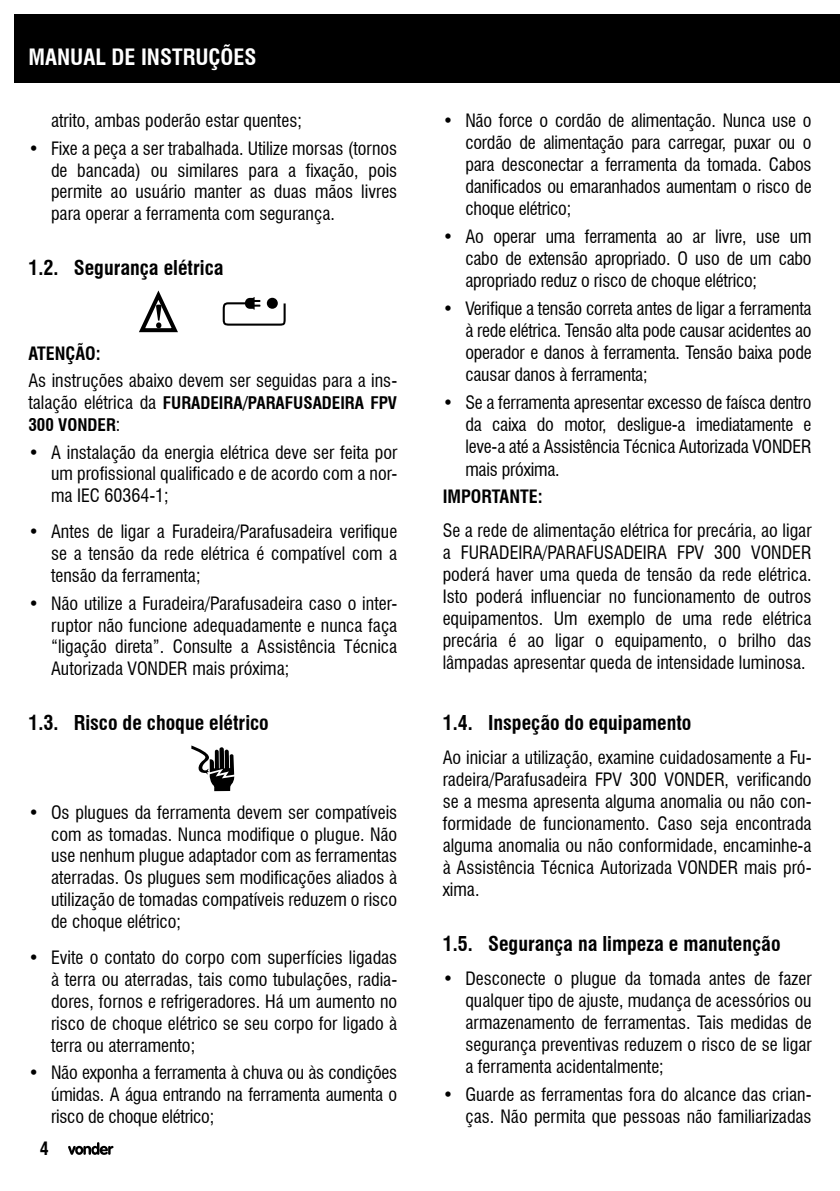
<style>
.page{position:relative;width:840px;height:1191px;background:#fff}
.page>*{position:absolute;margin:0;border:0;box-sizing:border-box;transform-origin:0 0}
.t1{font:700 condensed 22px "Swiss 721 BT";color:#fff}
.t2{font:700 condensed 20px "Swiss 721 BT";color:#000}
.texto{font:condensed 18px/22px "Swiss 721 BT";color:#000;text-align:justify}
.texto-2{font:700 condensed 18px "Swiss 721 BT";color:#000}
.texto-3{font:700 condensed 17px/21.8px "Swiss 721 BT";color:#000}
.s1{font-weight:400;font-size:18px}
</style>
<div class="page">
<svg style="left:139px;top:290px;width:39px;height:43px"></svg>
<svg style="left:222px;top:297px;width:63px;height:29px"></svg>
<svg style="left:191px;top:745px;width:43px;height:46px"></svg>
<div style="left:14px;top:14px;width:825px;height:69px;background:#000"></div>
<svg style="left:68px;top:1142px;width:45px;height:12px"></svg>
<p class="t1" style="left:28px;top:44px;width:229px">MANUAL DE INSTRUÇÕES</p>
<p class="texto" style="left:51px;top:110px;width:252px">atrito, ambas poderão estar quentes;</p>
<p class="texto" style="left:51px;top:137px;width:347px;text-indent:-23px">• Fixe a peça a ser trabalhada. Utilize morsas (tornos de bancada) ou similares para a fixação, pois permite ao usuário manter as duas mãos livres para operar a ferramenta com segurança.</p>
<p class="t2" style="left:28px;top:256px;width:196px">1.2. Segurança elétrica</p>
<p class="texto-2" style="left:28px;top:342px;width:74px">ATENÇÃO:</p>
<p class="texto" style="left:28px;top:370px;width:370px">As instruções abaixo devem ser seguidas para a ins-</p>
<p class="texto-3" style="left:28px;top:392px;width:370px"><span class="s1">talação elétrica da</span> FURADEIRA/PARAFUSADEIRA FPV<br>300 VONDER<span class="s1">:</span></p>
<p class="texto" style="left:51px;top:441px;width:347px;text-indent:-23px">• A instalação da energia elétrica deve ser feita por um profissional qualificado e de acordo com a nor&shy;ma IEC 60364-1;</p>
<p class="texto" style="left:51px;top:521px;width:347px;text-indent:-23px">• Antes de ligar a Furadeira/Parafusadeira verifique se a tensão da rede elétrica é compatível com a tensão da ferramenta;</p>
<p class="texto" style="left:51px;top:592px;width:347px;text-indent:-23px">• Não utilize a Furadeira/Parafusadeira caso o inter&shy;ruptor não funcione adequadamente e nunca faça “ligação direta”. Consulte a Assistência Técnica Autorizada VONDER mais próxima;</p>
<p class="t2" style="left:28px;top:711px;width:242px">1.3. Risco de choque elétrico</p>
<p class="texto" style="left:51px;top:801px;width:347px;text-indent:-23px">• Os plugues da ferramenta devem ser compatíveis com as tomadas. Nunca modifique o plugue. Não use nenhum plugue adaptador com as ferramentas aterradas. Os plugues sem modificações aliados à utilização de tomadas compatíveis reduzem o risco de choque elétrico;</p>
<p class="texto" style="left:51px;top:946px;width:347px;text-indent:-23px">• Evite o contato do corpo com superfícies ligadas à terra ou aterradas, tais como tubulações, radia&shy;dores, fornos e refrigeradores. Há um aumento no risco de choque elétrico se seu corpo for ligado à terra ou aterramento;</p>
<p class="texto" style="left:51px;top:1061px;width:347px;text-indent:-23px">• Não exponha a ferramenta à chuva ou às condições úmidas. A água entrando na ferramenta aumenta o risco de choque elétrico;</p>
<p class="texto-2" style="left:40px;top:1138px;width:10px">4</p>
<p class="texto" style="left:465px;top:110px;width:347px;text-indent:-23px">• Não force o cordão de alimentação. Nunca use o cordão de alimentação para carregar, puxar ou o para desconectar a ferramenta da tomada. Cabos danificados ou emaranhados aumentam o risco de choque elétrico;</p>
<p class="texto" style="left:465px;top:226px;width:347px;text-indent:-23px">• Ao operar uma ferramenta ao ar livre, use um cabo de extensão apropriado. O uso de um cabo apropriado reduz o risco de choque elétrico;</p>
<p class="texto" style="left:465px;top:298px;width:347px;text-indent:-23px">• Verifique a tensão correta antes de ligar a ferramenta à rede elétrica. Tensão alta pode causar acidentes ao operador e danos à ferramenta. Tensão baixa pode causar danos à ferramenta;</p>
<p class="texto" style="left:465px;top:392px;width:347px;text-indent:-23px">• Se a ferramenta apresentar excesso de faísca dentro da caixa do motor, desligue-a imediatamente e leve-a até a Assistência Técnica Autorizada VONDER mais próxima.</p>
<p class="texto-2" style="left:442px;top:486px;width:101px">IMPORTANTE:</p>
<p class="texto" style="left:442px;top:519px;width:370px">Se a rede de alimentação elétrica for precária, ao ligar a FURADEIRA/PARAFUSADEIRA FPV 300 VONDER poderá haver uma queda de tensão da rede elétrica.<br>Isto poderá influenciar no funcionamento de outros equipamentos. Um exemplo de uma rede elétrica precária é ao ligar o equipamento, o brilho das lâmpadas apresentar queda de intensidade luminosa.</p>
<p class="t2" style="left:442px;top:711px;width:250px">1.4. Inspeção do equipamento</p>
<p class="texto" style="left:442px;top:746px;width:370px">Ao iniciar a utilização, examine cuidadosamente a Fu&shy;radeira/Parafusadeira FPV 300 VONDER, verificando se a mesma apresenta alguma anomalia ou não con&shy;formidade de funcionamento. Caso seja encontrada alguma anomalia ou não conformidade, encaminhe-a à Assistência Técnica Autorizada VONDER mais pró&shy;xima.</p>
<p class="t2" style="left:442px;top:932px;width:339px">1.5. Segurança na limpeza e manutenção</p>
<p class="texto" style="left:465px;top:967px;width:347px;text-indent:-23px">• Desconecte o plugue da tomada antes de fazer qualquer tipo de ajuste, mudança de acessórios ou armazenamento de ferramentas. Tais medidas de segurança preventivas reduzem o risco de se ligar a ferramenta acidentalmente;</p>
<p class="texto" style="left:442px;top:1083px;width:370px;text-align:right">• Guarde as ferramentas fora do alcance das crian&shy;ças. Não permita que pessoas não familiarizadas</p>
</div>
